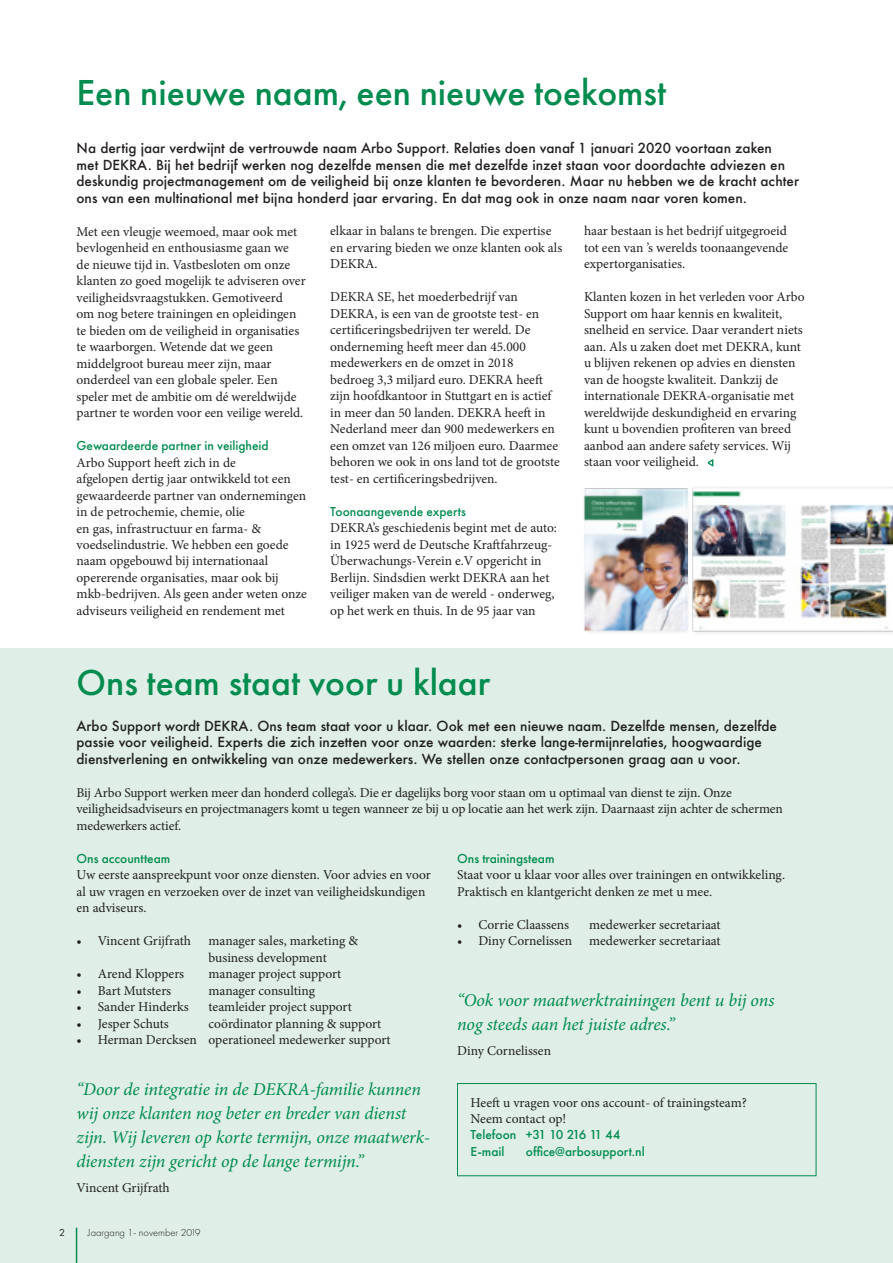
<style>
.page{position:relative;width:893px;height:1263px;background:#fff}
.page>*{position:absolute;margin:0;border:0;box-sizing:border-box;transform-origin:0 0}
.t1{font:500 37.5px "Futura PT";color:#008c4e}
.t2{font:italic 18px/24px "Minion Pro";letter-spacing:-.005em;color:#008c4e}
.t3{font:13.5px/16.5px "Minion Pro";color:#231f20}
.t4{font:500 13.5px/16.5px "Futura";color:#231f20}
.t5{font:500 13.5px/16.5px "Futura PT";color:#008c4e}
.t6{font:300 10.5px "Futura PT";color:#231f20}
.t7{font:10.5px "Futura PT";color:#231f20}
</style>
<div class="page">
<div style="left:0;top:648px;width:893px;height:615px;background:#dfeee6"></div>
<svg style="left:708px;top:459px;width:5px;height:8px"></svg>
<hr style="left:76px;top:1228px;width:1px;height:35px;background:#008c4e">
<img style="left:692px;top:487px;width:201px;height:146px">
<div style="left:457px;top:1083px;width:359px;height:93px;border:1px solid #008c4e"></div>
<div style="left:582px;top:486px;width:109px;height:150px;background:#231f20;opacity:.1"></div>
<img style="left:584px;top:487px;width:103px;height:145px">
<h1 class="t1" style="left:77px;top:70px;width:591px">Een nieuwe naam, een nieuwe toekomst</h1>
<p class="t4" style="left:77px;top:140px;width:724px">Na dertig jaar verdwijnt de vertrouwde naam Arbo Support. Relaties doen vanaf 1 januari 2020 voortaan zaken<br>met DEKRA. Bij het bedrijf werken nog dezelfde mensen die met dezelfde inzet staan voor doordachte adviezen en deskundig projectmanagement om de veiligheid bij onze klanten te bevorderen. Maar nu hebben we de kracht achter ons van een multinational met bijna honderd jaar ervaring. En dat mag ook in onze naam naar voren komen.</p>
<p class="t3" style="left:77px;top:223px;width:231px">Met een vleugje weemoed, maar ook met bevlogenheid en enthousiasme gaan we<br>de nieuwe tijd in. Vastbesloten om onze klanten zo goed mogelijk te adviseren over veiligheidsvraagstukken. Gemotiveerd<br>om nog betere trainingen en opleidingen te bieden om de veiligheid in organisaties te waarborgen. Wetende dat we geen middelgroot bureau meer zijn, maar onderdeel van een globale speler. Een speler met de ambitie om dé wereldwijde partner te worden voor een veilige wereld.</p>
<p class="t5" style="left:77px;top:437px;width:194px">Gewaardeerde partner in veiligheid</p>
<p class="t3" style="left:77px;top:454px;width:232px">Arbo Support heeft zich in de<br>afgelopen dertig jaar ontwikkeld tot een gewaardeerde partner van ondernemingen in de petrochemie, chemie, olie<br>en gas, infrastructuur en farma- &amp; voedselindustrie. We hebben een goede naam opgebouwd bij internationaal opererende organisaties, maar ook bij mkb-bedrijven. Als geen ander weten onze adviseurs veiligheid en rendement met</p>
<p class="t3" style="left:584px;top:223px;width:206px;text-align:justify">haar bestaan is het bedrijf uitgegroeid tot een van ’s werelds toonaangevende expertorganisaties.</p>
<p class="t3" style="left:584px;top:289px;width:222px">Klanten kozen in het verleden voor Arbo Support om haar kennis en kwaliteit, snelheid en service. Daar verandert niets aan. Als u zaken doet met DEKRA, kunt u blijven rekenen op advies en diensten van de hoogste kwaliteit. Dankzij de internationale DEKRA-organisatie met wereldwijde deskundigheid en ervaring kunt u bovendien profiteren van breed aanbod aan andere safety services. Wij staan voor veiligheid.</p>
<p class="t3" style="left:330px;top:223px;width:234px">elkaar in balans te brengen. Die expertise en ervaring bieden we onze klanten ook als<br>DEKRA.</p>
<p class="t3" style="left:330px;top:289px;width:231px">DEKRA SE, het moederbedrijf van DEKRA, is een van de grootste test- en certificeringsbedrijven ter wereld. De onderneming heeft meer dan 45.000 medewerkers en de omzet in 2018 bedroeg 3,3 miljard euro. DEKRA heeft zijn hoofdkantoor in Stuttgart en is actief in meer dan 50 landen. DEKRA heeft in Nederland meer dan 900 medewerkers en een omzet van 126 miljoen euro. Daarmee behoren we ook in ons land tot de grootste test- en certificeringsbedrijven.</p>
<p class="t5" style="left:330px;top:503px;width:137px">Toonaangevende experts</p>
<p class="t3" style="left:330px;top:520px;width:228px">DEKRA’s geschiedenis begint met de auto: in 1925 werd de Deutsche Kraftfahrzeug-Überwachungs-Verein e.V opgericht in Berlijn. Sindsdien werkt DEKRA aan het veiliger maken van de wereld - onderweg, op het werk en thuis. In de 95 jaar van</p>
<h1 class="t1" style="left:77px;top:660px;width:415px">Ons team staat voor u klaar</h1>
<p class="t4" style="left:77px;top:717px;width:702px">Arbo Support wordt DEKRA. Ons team staat voor u klaar. Ook met een nieuwe naam. Dezelfde mensen, dezelfde passie voor veiligheid. Experts die zich inzetten voor onze waarden: sterke lange-termijnrelaties, hoogwaardige dienstverlening en ontwikkeling van onze medewerkers. We stellen onze contactpersonen graag aan u voor.</p>
<p class="t3" style="left:77px;top:784px;width:708px">Bij Arbo Support werken meer dan honderd collega’s. Die er dagelijks borg voor staan om u optimaal van dienst te zijn. Onze veiligheidsadviseurs en projectmanagers komt u tegen wanneer ze bij u op locatie aan het werk zijn. Daarnaast zijn achter de schermen medewerkers actief.</p>
<p class="t5" style="left:77px;top:850px;width:95px">Ons accountteam</p>
<p class="t3" style="left:77px;top:866px;width:356px">Uw eerste aanspreekpunt voor onze diensten. Voor advies en voor al uw vragen en verzoeken over de inzet van veiligheidskundigen en adviseurs.</p>
<p class="t3" style="left:77px;top:932px;width:116px">• Vincent Grijfrath</p>
<p class="t3" style="left:209px;top:932px;width:151px">manager sales, marketing &amp; business development</p>
<p class="t3" style="left:77px;top:965px;width:109px">• Arend Kloppers</p>
<p class="t3" style="left:209px;top:965px;width:134px">manager project support</p>
<p class="t3" style="left:77px;top:982px;width:96px">• Bart Mutsters</p>
<p class="t3" style="left:209px;top:982px;width:108px">manager consulting</p>
<p class="t3" style="left:77px;top:998px;width:114px">• Sander Hinderks</p>
<p class="t3" style="left:209px;top:998px;width:145px">teamleider project support</p>
<p class="t3" style="left:77px;top:1015px;width:94px">• Jesper Schuts</p>
<p class="t3" style="left:209px;top:1015px;width:174px">coördinator planning &amp; support</p>
<p class="t3" style="left:77px;top:1031px;width:316px">• Herman Dercksen operationeel medewerker support</p>
<p class="t5" style="left:457px;top:850px;width:99px">Ons trainingsteam</p>
<p class="t3" style="left:457px;top:866px;width:329px">Staat voor u klaar voor alles over trainingen en ontwikkeling.<br>Praktisch en klantgericht denken ze met u mee.</p>
<p class="t3" style="left:457px;top:916px;width:113px">• Corrie Claassens</p>
<p class="t3" style="left:589px;top:916px;width:133px">medewerker secretariaat</p>
<p class="t3" style="left:457px;top:932px;width:265px">• Diny Cornelissen medewerker secretariaat</p>
<h2 class="t2" style="left:457px;top:988px;width:319px">“Ook voor maatwerktrainingen bent u bij ons nog steeds aan het juiste adres.”</h2>
<p class="t3" style="left:457px;top:1043px;width:95px">Diny Cornelissen</p>
<h2 class="t2" style="left:77px;top:1077px;width:355px">“Door de integratie in de DEKRA-familie kunnen wij onze klanten nog beter en breder van dienst zijn. Wij leveren op korte termijn, onze maatwerk&shy;diensten zijn gericht op de lange termijn.”</h2>
<p class="t3" style="left:77px;top:1179px;width:95px">Vincent Grijfrath</p>
<p class="t7" style="left:59px;top:1226px;width:7px">2</p>
<p class="t6" style="left:88px;top:1226px;width:114px">Jaargang 1- november 2019</p>
<p class="t3" style="left:471px;top:1094px;width:278px">Heeft u vragen voor ons account- of trainingsteam?<br>Neem contact op!</p>
<p class="t5" style="left:471px;top:1127px;width:151px">Telefoon +31 10 216 11 44<br>E-mail</p>
<p class="t5" style="left:526px;top:1143px;width:120px">office@arbosupport.nl</p>
</div>
